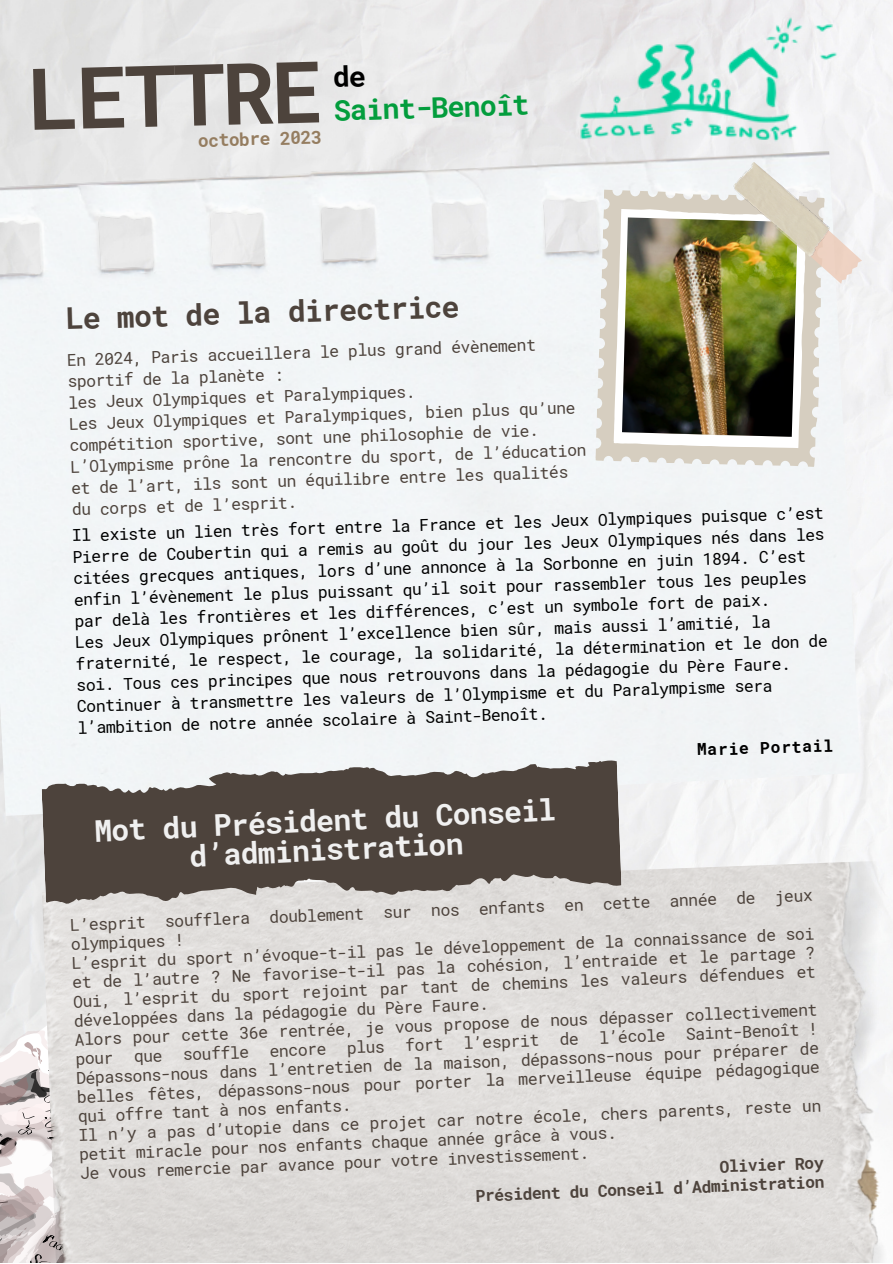
<style>
.page{position:relative;width:893px;height:1264px;background:#fff}
.page>*{position:absolute;margin:0;border:0;box-sizing:border-box;transform-origin:0 0}
.t1{font:700 85.5px "Roboto Mono";color:#4d433c}
.t2{font:700 30px/29.2px "Roboto Mono";color:#f0f0f0;text-align:center}
.t3{font:700 30px "Roboto Mono";color:#4d433c}
.t4{font:700 28.5px "Roboto Mono";color:#039d3d}
.t5{font:700 18px "Roboto Mono";color:#957d60}
.t6{font:16.5px/21.3px "Roboto Mono";color:#4d433c}
.t7{font:16.5px/21.3px "Roboto Mono";color:#000}
.t8{font:700 16.5px "Roboto Mono";color:#4d433c}
.t9{font:700 16.5px "Roboto Mono";color:#000}
</style>
<div class="page">
<svg style="left:595px;top:189px;width:230px;height:279px;fill:#d6cec0"></svg>
<svg style="left:613px;top:208px;width:193px;height:241px"></svg>
<svg style="left:797px;top:164px;width:68px;height:120px"></svg>
<img style="left:622px;top:217px;width:175px;height:220px">
<img style="left:730px;top:163px;width:105px;height:95px">
<div style="left:0;top:966px;width:42px;height:41px;background:#e6e6e6"></div>
<svg style="left:0;top:1007px;width:219px;height:256px"></svg>
<img style="left:0;top:1134px;width:24px;height:30px">
<img style="left:565px;top:0;width:288px;height:163px">
<img style="left:42px;top:860px;width:850px;height:402px">
<svg style="left:41px;top:755px;width:580px;height:156px;background:#79726c"></svg>
<svg style="left:334px;top:65px;width:31px;height:22px"></svg>
<p class="t1" style="left:27px;top:39px;width:296px;rotate:-1deg">LETTRE</p>
<p class="t5" style="left:197px;top:128px;width:125px;rotate:-2deg">octobre 2023</p>
<p class="t4" style="left:333px;top:91px;width:197px;rotate:-2deg">Saint-Benoît</p>
<p class="t3" style="left:65px;top:299px;width:395px;rotate:-2deg">Le mot de la directrice</p>
<p class="t6" style="left:67px;top:349px;width:471px;rotate:-2deg">En 2024, Paris accueillera le plus grand évènement</p>
<p class="t6" style="left:67px;top:370px;width:218px;rotate:-2deg">sportif de la planète :</p>
<p class="t6" style="left:68px;top:392px;width:349px;rotate:-2deg">les Jeux Olympiques et Paralympiques.</p>
<p class="t6" style="left:68px;top:413px;width:518px;rotate:-2deg">Les Jeux Olympiques et Paralympiques, bien plus qu’une compétition sportive, sont une philosophie de vie.<br>L’Olympisme prône la rencontre du sport, de l’éducation et de l’art, ils sont un équilibre entre les qualités du corps et de l’esprit.</p>
<p class="t7" style="left:71px;top:526px;width:754px;rotate:-2deg">Il existe un lien très fort entre la France et les Jeux Olympiques puisque c’est Pierre de Coubertin qui a remis au goût du jour les Jeux Olympiques nés dans les citées grecques antiques, lors d’une annonce à la Sorbonne en juin 1894. C’est enfin l’évènement le plus puissant qu’il soit pour rassembler tous les peuples par delà les frontières et les différences, c’est un symbole fort de paix.</p>
<p class="t7" style="left:75px;top:632px;width:753px;rotate:-2deg">Les Jeux Olympiques prônent l’excellence bien sûr, mais aussi l’amitié, la fraternité, le respect, le courage, la solidarité, la détermination et le don de soi. Tous ces principes que nous retrouvons dans la pédagogie du Père Faure.</p>
<p class="t7" style="left:77px;top:697px;width:697px;line-height:20.9px;rotate:-2deg">Continuer à transmettre les valeurs de l’Olympisme et du Paralympisme sera l’ambition de notre année scolaire à Saint-Benoît.</p>
<p class="t9" style="left:696px;top:738px;width:138px;rotate:-2deg">Marie Portail</p>
<p class="t2" style="left:93px;top:817px;width:464px;rotate:-3deg">Mot du Président du Conseil d’administration</p>
<p class="t6" style="left:70px;top:912px;width:744px;line-height:20.7px;rotate:-2deg">L’esprit soufflera doublement sur nos enfants en cette année de jeux olympiques !</p>
<p class="t6" style="left:71px;top:951px;width:745px;line-height:19.4px;text-align:justify;rotate:-2deg">L’esprit du sport n’évoque-t-il pas le développement de la connaissance de soi et de l’autre ? Ne favorise-t-il pas la cohésion, l’entraide et le partage ?<br>Oui, l’esprit du sport rejoint par tant de chemins les valeurs défendues et développées dans la pédagogie du Père Faure.</p>
<p class="t6" style="left:74px;top:1027px;width:745px;line-height:19.5px;text-align:justify;rotate:-2deg">Alors pour cette 36e rentrée, je vous propose de nous dépasser collectivement pour que souffle encore plus fort l’esprit de l’école Saint-Benoît !<br>Dépassons-nous dans l’entretien de la maison, dépassons-nous pour préparer de belles fêtes, dépassons-nous pour porter la merveilleuse équipe pédagogique qui offre tant à nos enfants.</p>
<p class="t6" style="left:78px;top:1122px;width:744px;line-height:19.8px;rotate:-2deg">Il n’y a pas d’utopie dans ce projet car notre école, chers parents, reste un petit miracle pour nos enfants chaque année grâce à vous.</p>
<p class="t6" style="left:80px;top:1160px;width:511px;rotate:-2deg">Je vous remercie par avance pour votre investissement.</p>
<p class="t8" style="left:719px;top:1155px;width:106px;rotate:-2deg">Olivier Roy</p>
<p class="t8" style="left:475px;top:1183px;width:351px;rotate:-2deg">Président du Conseil d’Administration</p>
</div>
